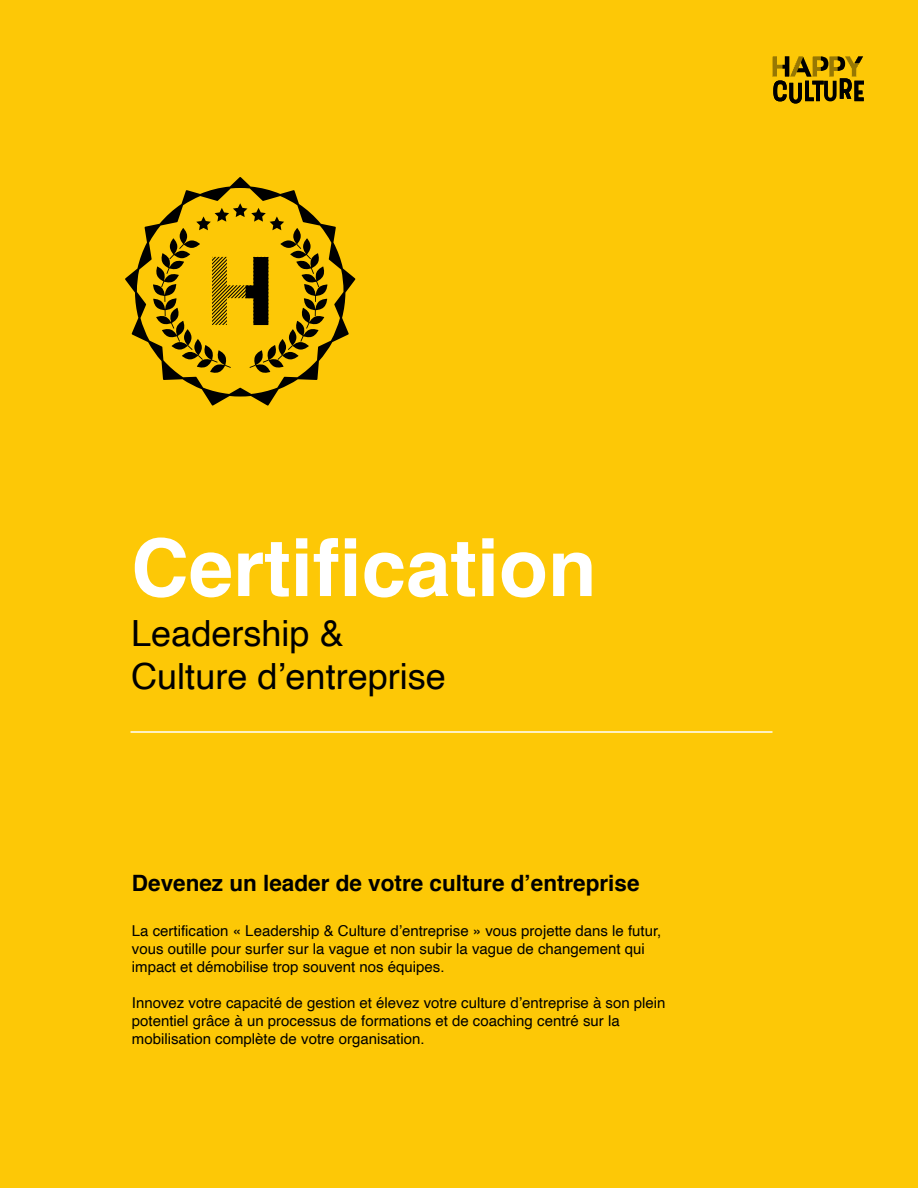
<style>
.page{position:relative;width:918px;height:1188px;background:#fdc806}
.page>*{position:absolute;margin:0;border:0;box-sizing:border-box;transform-origin:0 0}
.t1{font:700 79.8px "Helvetica";color:#fff}
.t2{font:36.15px/43.3px "Helvetica";color:#000}
.t3{font:700 22.5px "Helvetica";color:#000}
.t4{font:15px/18px "Helvetica";color:#000}
</style>
<div class="page">
<svg style="left:773px;top:56px;width:91px;height:48px"></svg>
<svg style="left:125px;top:177px;width:230px;height:229px"></svg>
<svg style="left:180px;top:228px;width:7px;height:16px"></svg>
<svg style="left:293px;top:228px;width:8px;height:16px"></svg>
<svg style="left:196px;top:203px;width:88px;height:27px"></svg>
<svg style="left:153px;top:238px;width:174px;height:136px"></svg>
<hr style="left:130px;top:731px;width:642px;height:2px;background:#fff">
<h1 class="t1" style="left:131px;top:504px;width:467px">Certification</h1>
<h2 class="t2" style="left:131px;top:613px;width:316px">Leadership &amp;<br>Culture d’entreprise</h2>
<h3 class="t3" style="left:132px;top:865px;width:509px">Devenez un leader de votre culture d’entreprise</h3>
<p class="t4" style="left:132px;top:922px;width:531px">La certification « Leadership &amp; Culture d’entreprise » vous projette dans le futur, vous outille pour surfer sur la vague et non subir la vague de changement qui impact et démobilise trop souvent nos équipes.</p>
<p class="t4" style="left:132px;top:994px;width:535px">Innovez votre capacité de gestion et élevez votre culture d’entreprise à son plein potentiel grâce à un processus de formations et de coaching centré sur la mobilisation complète de votre organisation.</p>
</div>
